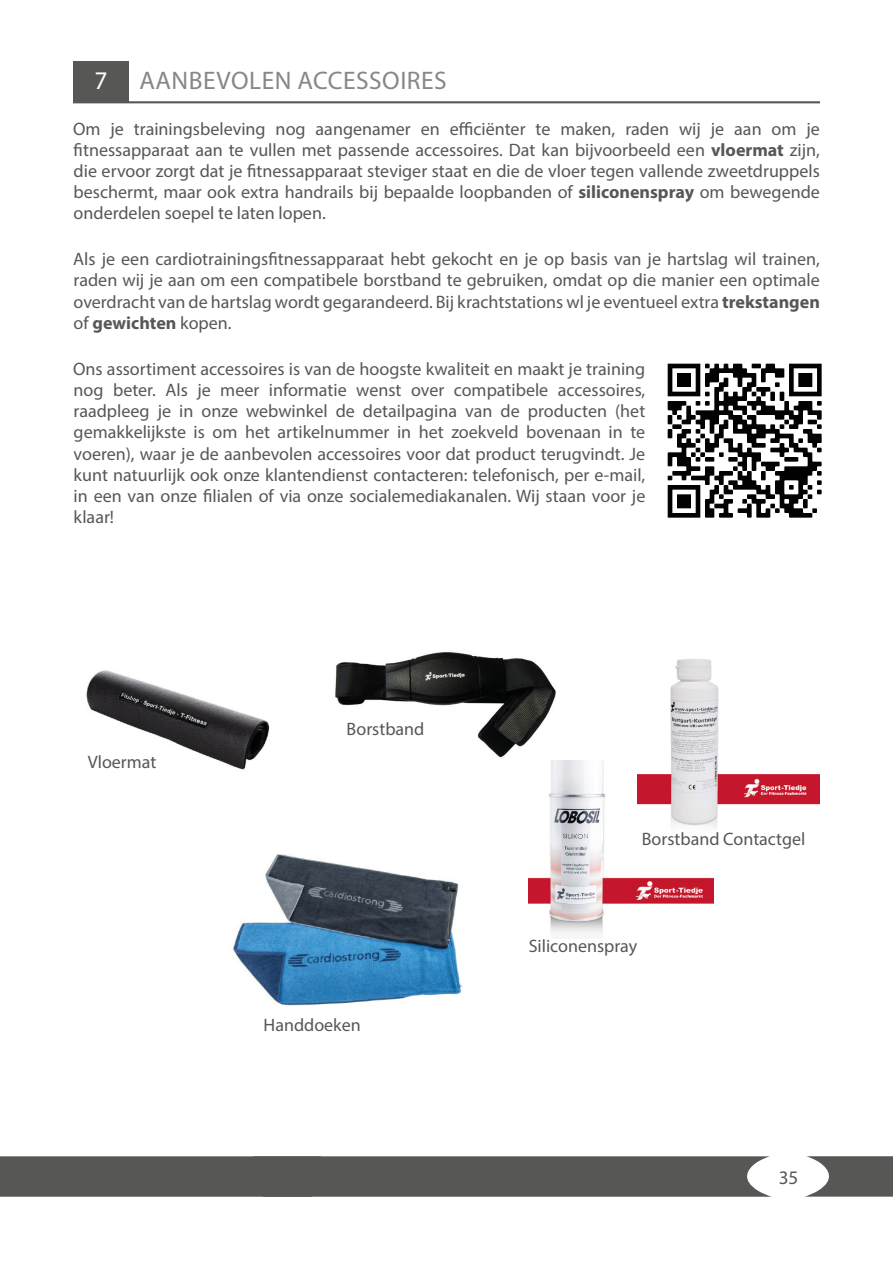
<style>
.page{position:relative;width:893px;height:1263px;background:#fff}
.page>*{position:absolute;margin:0;border:0;box-sizing:border-box;transform-origin:0 0}
.t1{font:25.5px "Myriad Pro";letter-spacing:.02em;color:#878787}
.t2{font:25.5px "Myriad Pro";color:#fff}
.t3{font:19.2px "Myriad Pro";color:#575756}
.t4{font:18px/21.1px "Myriad Pro";color:#575756;text-align:justify}
.s1{font-weight:700}
</style>
<div class="page">
<img style="left:86px;top:670px;width:184px;height:100px">
<img style="left:335px;top:652px;width:221px;height:106px">
<img style="left:233px;top:854px;width:230px;height:152px">
<img style="left:529px;top:760px;width:184px;height:174px">
<img style="left:638px;top:659px;width:182px;height:176px">
<svg style="left:0;top:1156px;width:771px;height:41px;background:#5c5c5c"></svg>
<svg style="left:805px;top:1156px;width:88px;height:41px"></svg>
<div style="left:73px;top:61px;width:55px;height:41px;background:#575756"></div>
<hr style="left:73px;top:101px;width:747px;height:2px;background:#575756">
<img style="left:667px;top:363px;width:155px;height:155px">
<p class="t2" style="left:94px;top:65px;width:15px">7</p>
<p class="t1" style="left:139px;top:65px;width:309px">AANBEVOLEN ACCESSOIRES</p>
<p class="t4" style="left:73px;top:118px;width:748px">Om je trainingsbeleving nog aangenamer en efficiënter te maken, raden wij je aan om je fitnessapparaat aan te vullen met passende accessoires. Dat kan bijvoorbeeld een <span class="s1">vloermat</span> zijn, die ervoor zorgt dat je fitnessapparaat steviger staat en die de vloer tegen vallende zweetdruppels beschermt, maar ook extra handrails bij bepaalde loopbanden of <span class="s1">siliconenspray</span> om bewegende onderdelen soepel te laten lopen.</p>
<p class="t4" style="left:73px;top:248px;width:748px">Als je een cardiotrainingsfitnessapparaat hebt gekocht en je op basis van je hartslag wil trainen, raden wij je aan om een compatibele borstband te gebruiken, omdat op die manier een optimale overdracht van de hartslag wordt gegarandeerd. Bij krachtstations wl je eventueel extra <span class="s1">trekstangen </span>of <span class="s1">gewichten</span> kopen.</p>
<p class="t4" style="left:73px;top:358px;width:574px">Ons assortiment accessoires is van de hoogste kwaliteit en maakt je training nog beter. Als je meer informatie wenst over compatibele accessoires, raadpleeg je in onze webwinkel de detailpagina van de producten (het gemakkelijkste is om het artikelnummer in het zoekveld bovenaan in te voeren), waar je de aanbevolen accessoires voor dat product terugvindt. Je kunt natuurlijk ook onze klantendienst contacteren: telefonisch, per e-mail, in een van onze filialen of via onze socialemediakanalen. Wij staan voor je klaar!</p>
<p class="t4" style="left:88px;top:751px;width:70px">Vloermat</p>
<p class="t4" style="left:347px;top:718px;width:79px">Borstband</p>
<p class="t4" style="left:264px;top:1014px;width:99px">Handdoeken</p>
<p class="t4" style="left:642px;top:828px;width:165px">Borstband Contactgel</p>
<p class="t4" style="left:529px;top:935px;width:110px">Siliconenspray</p>
<p class="t3" style="left:779px;top:1166px;width:21px">35</p>
</div>
